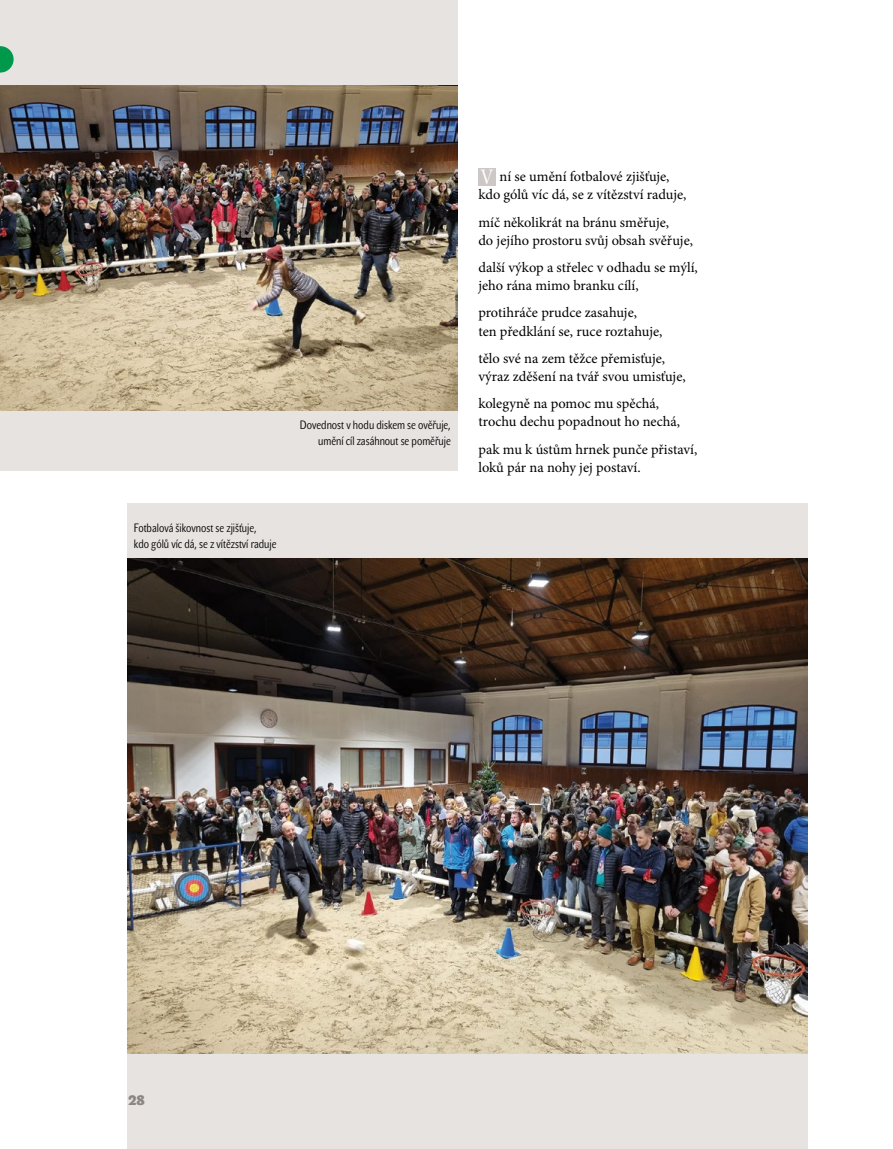
<style>
.page{position:relative;width:893px;height:1149px;background:#fff}
.page>*{position:absolute;margin:0;border:0;box-sizing:border-box;transform-origin:0 0}
.t1{font:22.5px "Minion Pro Cn Subh";color:#fff}
.Normální_bez{font:14.4px "Minion Pro";color:#000}
.t2{font:700 13.5px "John Sans Heavy Pro";color:#8d8581}
.popisek{font:12px "John Sans Cond Lite Pro";color:#000}
</style>
<div class="page">
<div style="left:128px;top:503px;width:680px;height:645px;background:#e6e3e1"></div>
<div style="left:0;top:0;width:457px;height:470px;background:#e6e3e1"></div>
<svg style="left:0;top:46px;width:14px;height:26px"></svg>
<div style="left:478px;top:168px;width:18px;height:18px;background:#cdc8c5"></div>
<img style="left:0;top:85px;width:457px;height:325px">
<img style="left:128px;top:558px;width:680px;height:494px">
<p class="popisek" style="left:300px;top:417px;width:152px">Dovednost v hodu diskem se ověřuje,</p>
<p class="popisek" style="left:318px;top:433px;width:134px">umění cíl zasáhnout se poměřuje</p>
<p class="popisek" style="left:134px;top:520px;width:124px">Fotbalová šikovnost se zjišťuje,</p>
<p class="popisek" style="left:134px;top:536px;width:144px">kdo gólů víc dá, se z vítězství raduje</p>
<p class="t1" style="left:481px;top:164px;width:15px">V</p>
<p class="Normální_bez" style="left:499px;top:167px;width:172px">ní se umění fotbalové zjišťuje,</p>
<p class="Normální_bez" style="left:478px;top:185px;width:210px">kdo gólů víc dá, se z vítězství raduje,</p>
<p class="Normální_bez" style="left:478px;top:212px;width:192px">míč několikrát na bránu směřuje,</p>
<p class="Normální_bez" style="left:478px;top:230px;width:216px">do jejího prostoru svůj obsah svěřuje,</p>
<p class="Normální_bez" style="left:478px;top:258px;width:221px">další výkop a střelec v odhadu se mýlí,</p>
<p class="Normální_bez" style="left:478px;top:276px;width:162px">jeho rána mimo branku cílí,</p>
<p class="Normální_bez" style="left:478px;top:303px;width:160px">protihráče prudce zasahuje,</p>
<p class="Normální_bez" style="left:478px;top:321px;width:186px">ten předklání se, ruce roztahuje,</p>
<p class="Normální_bez" style="left:478px;top:348px;width:188px">tělo své na zem těžce přemisťuje,</p>
<p class="Normální_bez" style="left:478px;top:366px;width:209px">výraz zděšení na tvář svou umisťuje,</p>
<p class="Normální_bez" style="left:478px;top:394px;width:182px">kolegyně na pomoc mu spěchá,</p>
<p class="Normální_bez" style="left:478px;top:412px;width:203px">trochu dechu popadnout ho nechá,</p>
<p class="Normální_bez" style="left:478px;top:439px;width:220px">pak mu k ústům hrnek punče přistaví,</p>
<p class="Normální_bez" style="left:478px;top:457px;width:164px">loků pár na nohy jej postaví.</p>
<p class="t2" style="left:128px;top:1092px;width:18px">28</p>
</div>
